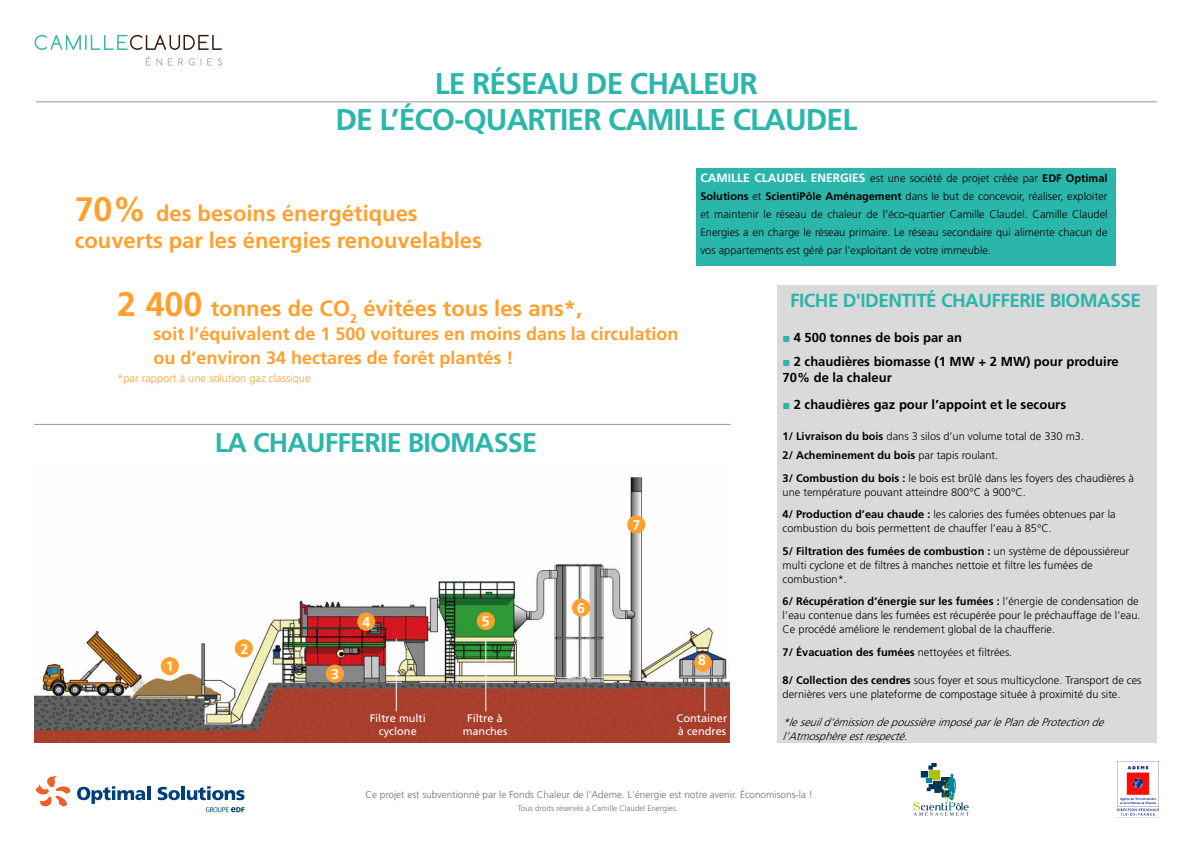
<style>
.page{position:relative;width:1191px;height:842px;background:#fff}
.page>*{position:absolute;margin:0;border:0;box-sizing:border-box;transform-origin:0 0}
.t1{font:700 30px/36px "Frutiger LT Pro";letter-spacing:-.03em;color:#2bb6ab;text-align:center}
.t2{font:700 27px "Frutiger LT Pro";letter-spacing:-.03em;color:#2bb6ab}
.t3{font:700 22px/26.4px "Frutiger LT Pro";color:#ffa02f}
.t4{font:700 19px "Frutiger LT Pro";letter-spacing:-.03em;color:#2bb6ab}
.t5{font:700 18px/24px "Frutiger LT Pro";color:#ffa02f}
.t6{font:700 14px "Frutiger LT Pro";color:#fff}
.t7{font:700 13px/16px "Frutiger LT Pro";color:#000}
.t8{font:300 11px/14px "Frutiger LT Pro";color:#000}
.t9{font:italic 300 11px/14px "Frutiger LT Pro";color:#000}
.t10{font:11px/13.2px "Frutiger LT Pro";color:#fff;text-align:center}
.t11{font:700 11px "Frutiger LT Pro";color:#000}
.t12{font:300 11px "Frutiger LT Pro";color:#ffa02f}
.t13{font:300 10px "Frutiger LT Pro";color:#706f6f}
.t14{font:300 8px "Frutiger LT Pro";color:#706f6f}
.s1{font-weight:700;font-size:12px;color:#fff}
.s2{font-weight:700}
.s3{font-size:34px}
.s4{font-family:"Arial";font-weight:400;color:#2bb6ab}
.s5{font-weight:300}
</style>
<div class="page">
<div style="left:695px;top:168px;width:420px;height:97px;background:#2bb6ab"></div>
<svg style="left:35px;top:35px;width:187px;height:30px"></svg>
<img style="left:34px;top:476px;width:696px;height:266px">
<div style="left:777px;top:285px;width:380px;height:458px;background:#dadada"></div>
<hr style="left:34px;top:424px;width:696px;height:1px;background:#999a9a">
<div style="left:326px;top:665px;width:18px;height:18px;background:#ffa02f;border-radius:50%"></div>
<div style="left:235px;top:639px;width:18px;height:18px;background:#ffa02f;border-radius:50%"></div>
<div style="left:161px;top:657px;width:18px;height:18px;background:#ffa02f;border-radius:50%"></div>
<div style="left:357px;top:613px;width:18px;height:18px;background:#ffa02f;border-radius:50%"></div>
<div style="left:477px;top:612px;width:18px;height:18px;background:#ffa02f;border-radius:50%"></div>
<div style="left:572px;top:599px;width:18px;height:18px;background:#ffa02f;border-radius:50%"></div>
<div style="left:627px;top:515px;width:18px;height:19px;background:#ffa02f;border-radius:50%"></div>
<svg style="left:704px;top:682px;width:1px;height:29px"></svg>
<hr style="left:485px;top:638px;width:1px;height:73px;background:#fff">
<hr style="left:396px;top:638px;width:1px;height:73px;background:#fff">
<hr style="left:36px;top:101px;width:1121px;height:1px;background:#999a9a">
<svg style="left:913px;top:763px;width:56px;height:52px"></svg>
<img style="left:1117px;top:761px;width:41px;height:57px">
<svg style="left:36px;top:776px;width:34px;height:31px"></svg>
<svg style="left:77px;top:786px;width:68px;height:18px"></svg>
<hr style="left:147px;top:786px;width:4px;height:14px;background:#003f79">
<svg style="left:158px;top:787px;width:22px;height:13px"></svg>
<hr style="left:181px;top:786px;width:4px;height:14px;background:#003f79">
<svg style="left:187px;top:786px;width:57px;height:14px"></svg>
<svg style="left:206px;top:807px;width:38px;height:5px"></svg>
<div style="left:694px;top:654px;width:17px;height:18px;background:#ffa02f;border-radius:50%"></div>
<h1 class="t1" style="left:335px;top:66px;width:523px">LE RÉSEAU DE CHALEUR<br>DE L’ÉCO-QUARTIER CAMILLE CLAUDEL</h1>
<p class="t8" style="left:700px;top:169px;width:409px;line-height:18px;text-align:justify"><span class="s1">CAMILLE CLAUDEL ENERGIES</span> est une société de projet créée par <span class="s2">EDF Optimal Solutions</span> et <span class="s2">ScientiPôle Aménagement</span> dans le but de concevoir, réaliser, exploiter et maintenir le réseau de chaleur de l’éco-quartier Camille Claudel. Camille Claudel Energies a en charge le réseau primaire. Le réseau secondaire qui alimente chacun de vos appartements est géré par l'exploitant de votre immeuble.</p>
<h3 class="t3" style="left:75px;top:200px;width:409px"><span class="s3">70%</span> des besoins énergétiques couverts par les énergies renouvelables</h3>
<h3 class="t3" style="left:117px;top:295px;width:466px"><span class="s3">2 400</span> tonnes de CO<sub>2</sub> évitées tous les ans*,</h3>
<h3 class="t5" style="left:153px;top:321px;width:527px">soit l’équivalent de 1 500 voitures en moins dans la circulation ou d’environ 34 hectares de forêt plantés !</h3>
<p class="t12" style="left:117px;top:371px;width:195px">*par rapport à une solution gaz classique</p>
<h3 class="t4" style="left:790px;top:289px;width:352px">FICHE D'IDENTITÉ CHAUFFERIE BIOMASSE</h3>
<p class="t7" style="left:782px;top:329px;width:181px"><span class="s4">■</span> 4 500 tonnes de bois par an</p>
<p class="t7" style="left:782px;top:354px;width:337px"><span class="s4">■</span> 2 chaudières biomasse (1 MW + 2 MW) pour produire<br>70% de la chaleur</p>
<p class="t7" style="left:782px;top:396px;width:285px"><span class="s4">■</span> 2 chaudières gaz pour l’appoint et le secours</p>
<p class="t8" style="left:782px;top:426px;width:303px;line-height:19.5px"><span class="s2">1/ Livraison du bois</span> dans 3 silos d’un volume total de 330 m3.<br><span class="s2">2/ Acheminement du bois</span> par tapis roulant.</p>
<p class="t8" style="left:782px;top:471px;width:353px"><span class="s2">3/ Combustion du bois :</span> le bois est brûlé dans les foyers des chaudières à une température pouvant atteindre 800°C à 900°C.</p>
<p class="t8" style="left:782px;top:508px;width:334px"><span class="s2">4/ Production d’eau chaude :</span> les calories des fumées obtenues par la combustion du bois permettent de chauffer l’eau à 85°C.</p>
<p class="t8" style="left:782px;top:544px;width:348px"><span class="s2">5/ Filtration des fumées de combustion :</span> un système de dépoussiéreur multi cyclone et de filtres à manches nettoie et filtre les fumées de combustion*.</p>
<p class="t8" style="left:782px;top:595px;width:359px"><span class="s2">6/ Récupération d’énergie sur les fumées :</span> l’énergie de condensation de l’eau contenue dans les fumées est récupérée pour le préchauffage de l’eau.<br>Ce procédé améliore le rendement global de la chaufferie.</p>
<p class="t11" style="left:782px;top:646px;width:231px">7/ Évacuation des fumées <span class="s5">nettoyées et filtrées.</span></p>
<p class="t8" style="left:782px;top:673px;width:360px"><span class="s2">8/ Collection des cendres</span> sous foyer et sous multicyclone. Transport de ces dernières vers une plateforme de compostage située à proximité du site.</p>
<p class="t9" style="left:782px;top:715px;width:327px">*leseuild’émissiondepoussièreimposéparlePlandeProtectionde l’Atmosphèreestrespecté.</p>
<h2 class="t2" style="left:215px;top:427px;width:324px">LA CHAUFFERIE BIOMASSE</h2>
<p class="t6" style="left:632px;top:517px;width:9px">7</p>
<p class="t6" style="left:577px;top:600px;width:9px">6</p>
<p class="t6" style="left:362px;top:614px;width:9px">4</p>
<p class="t6" style="left:482px;top:613px;width:9px">5</p>
<p class="t6" style="left:240px;top:640px;width:9px">2</p>
<p class="t6" style="left:698px;top:652px;width:9px">8</p>
<p class="t6" style="left:166px;top:658px;width:9px">1</p>
<p class="t6" style="left:331px;top:666px;width:9px">3</p>
<p class="t10" style="left:370px;top:712px;width:58px">Filtre multi cyclone</p>
<p class="t10" style="left:463px;top:712px;width:46px">Filtre à manches</p>
<p class="t10" style="left:676px;top:712px;width:52px;text-align:left">Container à cendres</p>
<p class="t13" style="left:365px;top:788px;width:449px">Ce projet est subventionné par le Fonds Chaleur de l’Ademe. L'énergie est notre avenir. Économisons-la !</p>
<p class="t14" style="left:518px;top:803px;width:162px">Tous droits réservés à Camille Claudel Energies.</p>
</div>
